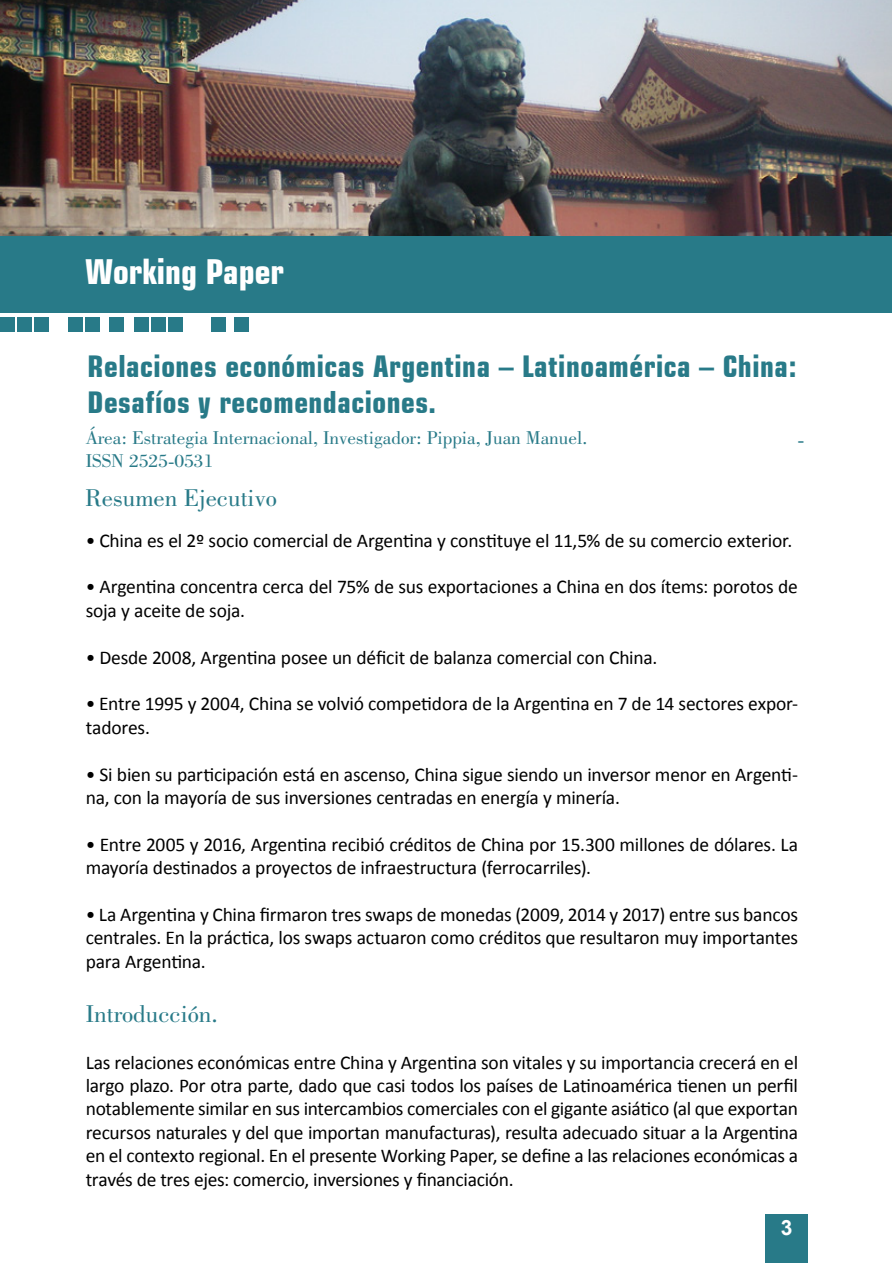
<style>
.page{position:relative;width:893px;height:1263px;background:#fff}
.page>*{position:absolute;margin:0;border:0;box-sizing:border-box;transform-origin:0 0}
.t1{font:700 condensed 34.5px "Square 721 BT";color:#fff}
.t2{font:700 condensed 30px/36px "Square 721 BT";letter-spacing:.02em;color:#287a88}
.t3{font:25.5px "Bodoni BT";color:#287a88}
.t4{font:700 21px "Arial";color:#fff}
.t5{font:19.5px/23.4px "Calibri";letter-spacing:-.01em;color:#000}
.t6{font:19.5px/23.4px "Bodoni BT";color:#287a88}
.t7{font:18px "Helvetica Neue LT Std";color:#287a88}
</style>
<div class="page">
<div style="left:765px;top:1215px;width:43px;height:48px;background:#287a88"></div>
<div style="left:1px;top:235px;width:891px;height:78px;background:#287a88"></div>
<img style="left:0;top:0;width:892px;height:235px">
<div style="left:0;top:317px;width:14px;height:14px;background:#287a88"></div>
<div style="left:17px;top:317px;width:14px;height:14px;background:#287a88"></div>
<div style="left:34px;top:317px;width:14px;height:14px;background:#287a88"></div>
<div style="left:68px;top:317px;width:14px;height:14px;background:#287a88"></div>
<div style="left:85px;top:317px;width:14px;height:14px;background:#287a88"></div>
<div style="left:110px;top:317px;width:14px;height:14px;background:#287a88"></div>
<div style="left:134px;top:317px;width:15px;height:14px;background:#287a88"></div>
<div style="left:151px;top:317px;width:15px;height:14px;background:#287a88"></div>
<div style="left:168px;top:317px;width:15px;height:14px;background:#287a88"></div>
<div style="left:211px;top:317px;width:15px;height:14px;background:#287a88"></div>
<div style="left:235px;top:317px;width:14px;height:14px;background:#287a88"></div>
<h1 class="t1" style="left:85px;top:251px;width:200px">Working Paper</h1>
<h2 class="t2" style="left:88px;top:348px;width:711px">Relaciones económicas Argentina – Latinoamérica – China:<br>Desafíos y recomendaciones.</h2>
<p class="t6" style="left:86px;top:425px;width:503px">Área: Estrategia Internacional, Investigador: Pippia, Juan Manuel.<br>ISSN 2525-0531</p>
<p class="t7" style="left:797px;top:430px;width:9px">-</p>
<h3 class="t3" style="left:85px;top:482px;width:193px">Resumen Ejecutivo</h3>
<p class="t5" style="left:86px;top:528px;width:708px">• China es el 2º socio comercial de Argentina y constituye el 11,5% de su comercio exterior.</p>
<p class="t5" style="left:86px;top:575px;width:714px">• Argentina concentra cerca del 75% de sus exportaciones a China en dos ítems: porotos de soja y aceite de soja.</p>
<p class="t5" style="left:86px;top:645px;width:573px">• Desde 2008, Argentina posee un déficit de balanza comercial con China.</p>
<p class="t5" style="left:86px;top:692px;width:714px">• Entre 1995 y 2004, China se volvió competidora de la Argentina en 7 de 14 sectores expor&shy;tadores.</p>
<p class="t5" style="left:86px;top:762px;width:714px">• Si bien su participación está en ascenso, China sigue siendo un inversor menor en Argenti&shy;na, con la mayoría de sus inversiones centradas en energía y minería.</p>
<p class="t5" style="left:86px;top:833px;width:714px">• Entre 2005 y 2016, Argentina recibió créditos de China por 15.300 millones de dólares. La mayoría destinados a proyectos de infraestructura (ferrocarriles).</p>
<p class="t5" style="left:86px;top:903px;width:714px;text-align:justify">• La Argentina y China firmaron tres swaps de monedas (2009, 2014 y 2017) entre sus bancos centrales. En la práctica, los swaps actuaron como créditos que resultaron muy importantes para Argentina.</p>
<h3 class="t3" style="left:86px;top:998px;width:134px">Introducción.</h3>
<p class="t5" style="left:86px;top:1050px;width:714px;text-align:justify">Las relaciones económicas entre China y Argentina son vitales y su importancia crecerá en el largo plazo. Por otra parte, dado que casi todos los países de Latinoamérica tienen un perfil notablemente similar en sus intercambios comerciales con el gigante asiático (al que exportan recursos naturales y del que importan manufacturas), resulta adecuado situar a la Argentina en el contexto regional. En el presente Working Paper, se define a las relaciones económicas a través de tres ejes: comercio, inversiones y financiación.</p>
<p class="t4" style="left:781px;top:1213px;width:13px">3</p>
</div>
